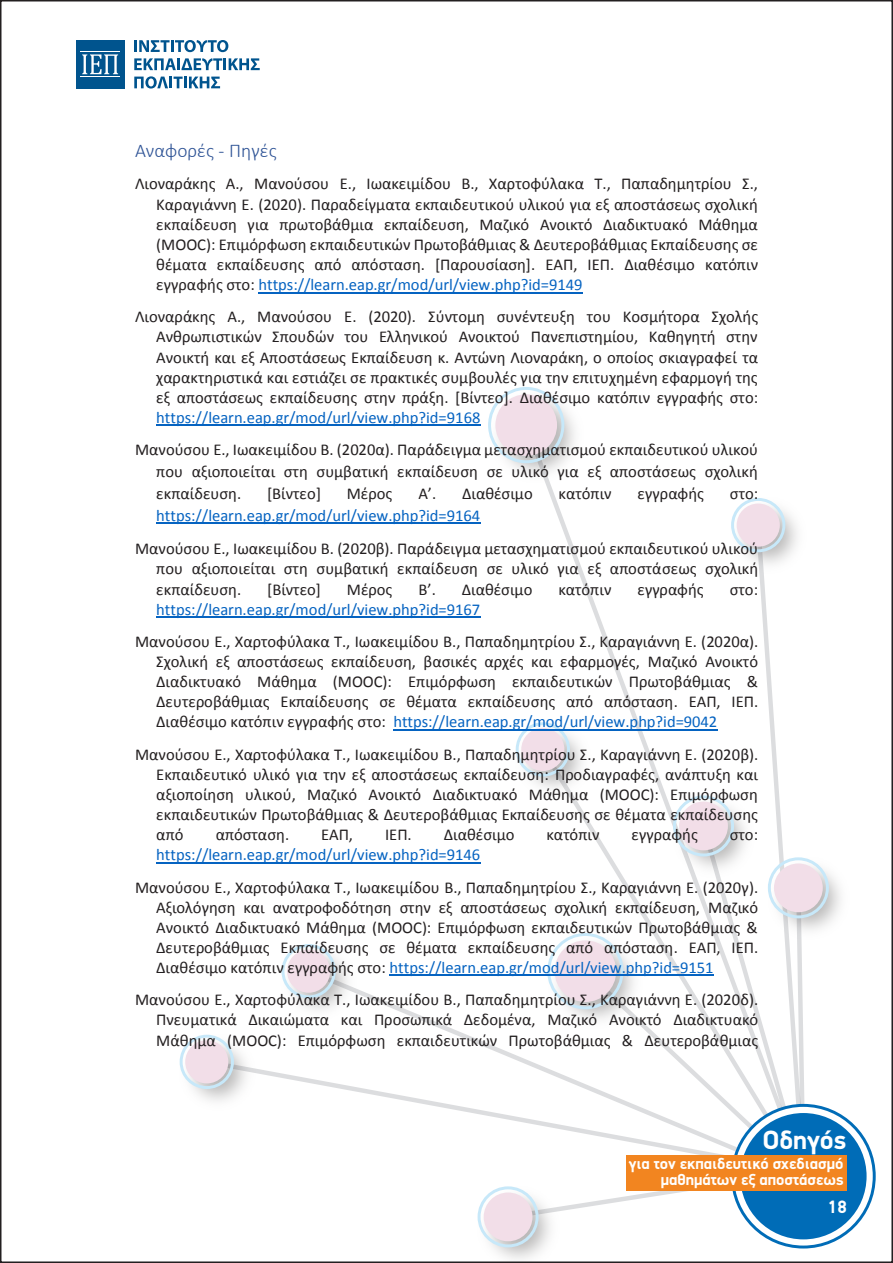
<style>
.page{position:relative;width:893px;height:1263px;background:#fff}
.page>*{position:absolute;margin:0;border:0;box-sizing:border-box;transform-origin:0 0}
.t1{font:700 26.55px "PF Din Display";color:#fff}
.t2{font:300 19.5px "Calibri";color:#2f5496}
.t3{font:700 18px "PF Din Display";color:#fff}
.t4{font:16.5px/20.1px "Calibri";color:#231f20;text-align:justify}
.t5{font:700 15.9px/16.2px "PF Din Display";color:#fff;text-align:right}
.s1{color:#0563c1}
</style>
<div class="page">
<svg style="left:308px;top:974px;width:200px;height:146px"></svg>
<svg style="left:508px;top:525px;width:298px;height:694px"></svg>
<svg style="left:733px;top:1105px;width:141px;height:142px"></svg>
<div style="left:740px;top:1113px;width:127px;height:126px;background:#006cb7;border-radius:50%"></div>
<img style="left:488px;top:387px;width:87px;height:102px">
<div style="left:495px;top:394px;width:62px;height:62px;background:#f2dee8;border-radius:50%"></div>
<img style="left:725px;top:498px;width:81px;height:81px">
<div style="left:737px;top:503px;width:43px;height:44px;background:#f2dee8;border-radius:50%"></div>
<img style="left:762px;top:852px;width:79px;height:93px">
<div style="left:774px;top:863px;width:49px;height:49px;background:#f2dee8;border-radius:50%"></div>
<img style="left:667px;top:790px;width:94px;height:93px">
<div style="left:679px;top:801px;width:49px;height:49px;background:#f2dee8;border-radius:50%"></div>
<img style="left:543px;top:928px;width:106px;height:107px">
<div style="left:555px;top:940px;width:61px;height:62px;background:#f2dee8;border-radius:50%"></div>
<img style="left:285px;top:944px;width:78px;height:81px">
<div style="left:287px;top:949px;width:43px;height:44px;background:#f2dee8;border-radius:50%"></div>
<img style="left:179px;top:1034px;width:82px;height:67px">
<div style="left:185px;top:1040px;width:43px;height:43px;background:#f2dee8;border-radius:50%"></div>
<img style="left:477px;top:1181px;width:88px;height:78px">
<div style="left:484px;top:1192px;width:48px;height:49px;background:#f2dee8;border-radius:50%"></div>
<img style="left:509px;top:716px;width:88px;height:88px">
<div style="left:521px;top:728px;width:43px;height:43px;background:#f2dee8;border-radius:50%"></div>
<div style="left:488px;top:387px;width:76px;height:76px;border:3px solid #c7e8f9;border-radius:50%"></div>
<div style="left:731px;top:498px;width:54px;height:54px;border:3px solid #c7e8f9;border-radius:50%"></div>
<div style="left:768px;top:857px;width:61px;height:61px;border:3px solid #c7e8f9;border-radius:50%"></div>
<div style="left:673px;top:795px;width:61px;height:61px;border:3px solid #c7e8f9;border-radius:50%"></div>
<div style="left:547px;top:933px;width:77px;height:76px;border:3px solid #c7e8f9;border-radius:50%"></div>
<div style="left:516px;top:722px;width:54px;height:55px;border:3px solid #c7e8f9;border-radius:50%"></div>
<div style="left:281px;top:944px;width:55px;height:54px;border:3px solid #c7e8f9;border-radius:50%"></div>
<div style="left:180px;top:1035px;width:54px;height:54px;border:3px solid #c7e8f9;border-radius:50%"></div>
<div style="left:478px;top:1186px;width:61px;height:61px;border:3px solid #c7e8f9;border-radius:50%"></div>
<div style="left:626px;top:1155px;width:220px;height:36px;background:#f28520"></div>
<div style="left:76px;top:40px;width:48px;height:48px;background:#00548e"></div>
<svg style="left:82px;top:54px;width:36px;height:20px"></svg>
<hr style="left:81px;top:51px;width:39px;height:1px;background:#fff">
<hr style="left:81px;top:76px;width:39px;height:1px;background:#fff">
<svg style="left:134px;top:40px;width:94px;height:12px"></svg>
<svg style="left:134px;top:58px;width:126px;height:12px"></svg>
<svg style="left:134px;top:76px;width:86px;height:13px"></svg>
<hr style="left:259px;top:292px;width:324px;height:1px;background:#0563c1">
<hr style="left:156px;top:425px;width:324px;height:1px;background:#0563c1">
<hr style="left:156px;top:522px;width:324px;height:1px;background:#0563c1">
<hr style="left:156px;top:616px;width:324px;height:1px;background:#0563c1">
<hr style="left:393px;top:729px;width:325px;height:1px;background:#0563c1">
<hr style="left:156px;top:862px;width:324px;height:1px;background:#0563c1">
<hr style="left:390px;top:975px;width:324px;height:1px;background:#0563c1">
<p class="t2" style="left:135px;top:138px;width:143px">Αναφορές - Πηγές</p>
<p class="t4" style="left:156px;top:173px;width:603px;text-indent:-21px">Λιοναράκης Α., Μανούσου Ε., Ιωακειμίδου Β., Χαρτοφύλακα Τ., Παπαδημητρίου Σ., Καραγιάννη Ε. (2020). Παραδείγματα εκπαιδευτικού υλικού για εξ αποστάσεως σχολική εκπαίδευση για πρωτοβάθμια εκπαίδευση, Μαζικό Ανοικτό Διαδικτυακό Μάθημα (MOOC): Επιμόρφωση εκπαιδευτικών Πρωτοβάθμιας &amp; Δευτεροβάθμιας Εκπαίδευσης σε θέματα εκπαίδευσης από απόσταση. [Παρουσίαση]. ΕΑΠ, ΙΕΠ. Διαθέσιμο κατόπιν εγγραφής στο: <span class="s1">https://learn.eap.gr/mod/url/view.php?id=9149</span></p>
<p class="t4" style="left:156px;top:306px;width:603px;text-indent:-21px">Λιοναράκης Α., Μανούσου Ε. (2020). Σύντομη συνέντευξη του Κοσμήτορα Σχολής Ανθρωπιστικών Σπουδών του Ελληνικού Ανοικτού Πανεπιστημίου, Καθηγητή στην Ανοικτή και εξ Αποστάσεως Εκπαίδευση κ. Αντώνη Λιοναράκη, ο οποίος σκιαγραφεί τα χαρακτηριστικά και εστιάζει σε πρακτικές συμβουλές για την επιτυχημένη εφαρμογή της εξ αποστάσεως εκπαίδευσης στην πράξη. [Βίντεο]. Διαθέσιμο κατόπιν εγγραφής στο: <span class="s1">https://learn.eap.gr/mod/url/view.php?id=9168</span></p>
<p class="t4" style="left:156px;top:438px;width:603px;line-height:21.8px;text-indent:-21px">Μανούσου Ε., Ιωακειμίδου Β. (2020α). Παράδειγμα μετασχηματισμού εκπαιδευτικού υλικού που αξιοποιείται στη συμβατική εκπαίδευση σε υλικό για εξ αποστάσεως σχολική εκπαίδευση.</p>
<p class="t4" style="left:267px;top:483px;width:55px">[Βίντεο]</p>
<p class="t4" style="left:347px;top:483px;width:47px">Μέρος</p>
<p class="t4" style="left:418px;top:483px;width:19px">Α’.</p>
<p class="t4" style="left:462px;top:483px;width:72px">Διαθέσιμο</p>
<p class="t4" style="left:559px;top:483px;width:55px">κατόπιν</p>
<p class="t4" style="left:638px;top:483px;width:68px">εγγραφής</p>
<p class="t4" style="left:730px;top:483px;width:30px">στο:</p>
<p class="t4" style="left:135px;top:498px;width:625px;line-height:33.6px;text-indent:21px"><span class="s1">https://learn.eap.gr/mod/url/view.php?id=9164<br></span>Μανούσου Ε., Ιωακειμίδου Β. (2020β). Παράδειγμα μετασχηματισμού εκπαιδευτικού υλικού</p>
<p class="t4" style="left:156px;top:558px;width:604px">που αξιοποιείται στη συμβατική εκπαίδευση σε υλικό για εξ αποστάσεως σχολική εκπαίδευση.</p>
<p class="t4" style="left:267px;top:578px;width:55px">[Βίντεο]</p>
<p class="t4" style="left:347px;top:578px;width:47px">Μέρος</p>
<p class="t4" style="left:419px;top:578px;width:19px">Β’.</p>
<p class="t4" style="left:462px;top:578px;width:72px">Διαθέσιμο</p>
<p class="t4" style="left:558px;top:578px;width:54px">κατόπιν</p>
<p class="t4" style="left:637px;top:578px;width:68px">εγγραφής</p>
<p class="t4" style="left:730px;top:578px;width:30px">στο:</p>
<p class="t4" style="left:135px;top:593px;width:625px;line-height:32.1px;text-indent:21px"><span class="s1">https://learn.eap.gr/mod/url/view.php?id=9167<br></span>Μανούσου Ε., Χαρτοφύλακα Τ., Ιωακειμίδου Β., Παπαδημητρίου Σ., Καραγιάννη Ε. (2020α).</p>
<p class="t4" style="left:156px;top:651px;width:603px">Σχολική εξ αποστάσεως εκπαίδευση, βασικές αρχές και εφαρμογές, Μαζικό Ανοικτό Διαδικτυακό Μάθημα (MOOC): Επιμόρφωση εκπαιδευτικών Πρωτοβάθμιας &amp; Δευτεροβάθμιας Εκπαίδευσης σε θέματα εκπαίδευσης από απόσταση. ΕΑΠ, ΙΕΠ.<br>Διαθέσιμο κατόπιν εγγραφής στο: <span class="s1">https://learn.eap.gr/mod/url/view.php?id=9042</span></p>
<p class="t4" style="left:156px;top:744px;width:604px;text-indent:-21px">Μανούσου Ε., Χαρτοφύλακα Τ., Ιωακειμίδου Β., Παπαδημητρίου Σ., Καραγιάννη Ε. (2020β).<br>Εκπαιδευτικό υλικό για την εξ αποστάσεως εκπαίδευση: Προδιαγραφές, ανάπτυξη και αξιοποίηση υλικού, Μαζικό Ανοικτό Διαδικτυακό Μάθημα (MOOC): Επιμόρφωση εκπαιδευτικών Πρωτοβάθμιας &amp; Δευτεροβάθμιας Εκπαίδευσης σε θέματα εκπαίδευσης από</p>
<p class="t4" style="left:216px;top:824px;width:75px">απόσταση.</p>
<p class="t4" style="left:321px;top:824px;width:33px">ΕΑΠ,</p>
<p class="t4" style="left:385px;top:824px;width:28px">ΙΕΠ.</p>
<p class="t4" style="left:444px;top:824px;width:72px">Διαθέσιμο</p>
<p class="t4" style="left:546px;top:824px;width:55px">κατόπιν</p>
<p class="t4" style="left:632px;top:824px;width:68px">εγγραφής</p>
<p class="t4" style="left:730px;top:824px;width:30px">στο:</p>
<p class="t4" style="left:135px;top:838px;width:625px;line-height:32.2px;text-indent:21px"><span class="s1">https://learn.eap.gr/mod/url/view.php?id=9146<br></span>Μανούσου Ε., Χαρτοφύλακα Τ., Ιωακειμίδου Β., Παπαδημητρίου Σ., Καραγιάννη Ε. (2020γ).</p>
<p class="t4" style="left:156px;top:897px;width:603px">Αξιολόγηση και ανατροφοδότηση στην εξ αποστάσεως σχολική εκπαίδευση, Μαζικό Ανοικτό Διαδικτυακό Μάθημα (MOOC): Επιμόρφωση εκπαιδευτικών Πρωτοβάθμιας &amp; Δευτεροβάθμιας Εκπαίδευσης σε θέματα εκπαίδευσης από απόσταση. ΕΑΠ, ΙΕΠ.<br>Διαθέσιμο κατόπιν εγγραφής στο: <span class="s1">https://learn.eap.gr/mod/url/view.php?id=9151</span></p>
<p class="t4" style="left:156px;top:989px;width:604px;text-indent:-21px">Μανούσου Ε., Χαρτοφύλακα Τ., Ιωακειμίδου Β., Παπαδημητρίου Σ., Καραγιάννη Ε. (2020δ).<br>Πνευματικά Δικαιώματα και Προσωπικά Δεδομένα, Μαζικό Ανοικτό Διαδικτυακό Μάθημα (MOOC): Επιμόρφωση εκπαιδευτικών Πρωτοβάθμιας &amp; Δευτεροβάθμιας</p>
<h1 class="t1" style="left:762px;top:1124px;width:85px">Οδηγός</h1>
<p class="t5" style="left:629px;top:1155px;width:216px">για τον εκπαιδευτικό σχεδιασµό µαθηµάτων εξ αποστάσεως</p>
<p class="t3" style="left:827px;top:1196px;width:21px">18</p>
</div>
